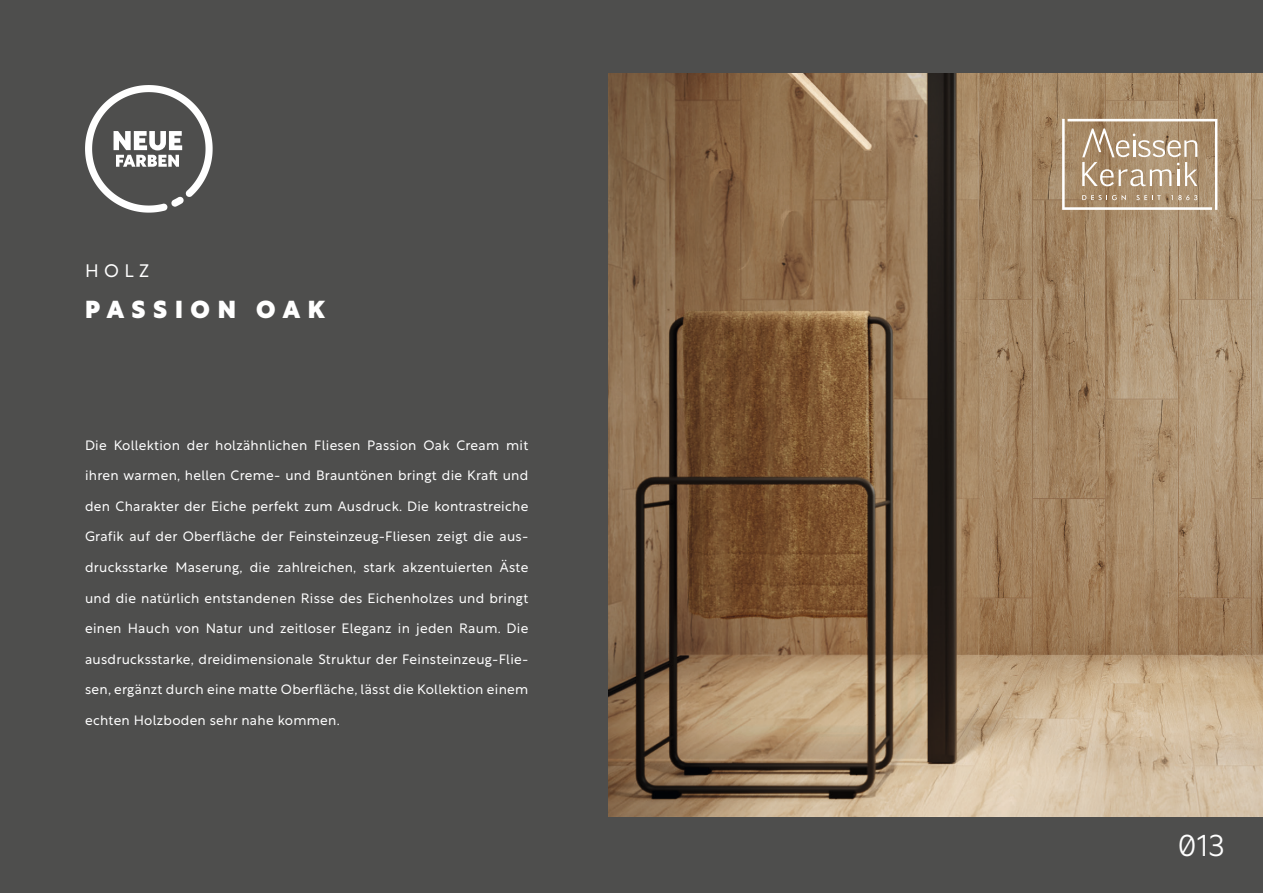
<style>
.page{position:relative;width:1263px;height:893px;background:#4e4e4d}
.page>*{position:absolute;margin:0;border:0;box-sizing:border-box;transform-origin:0 0}
.t1{font:300 30px "Rustica";color:#fff}
.t2{font:900 24px "Rustica";letter-spacing:.32em;color:#fff}
.t3{font:300 18px "Rustica";color:#fff}
.t4{font:300 13.5px "Rustica";letter-spacing:.02em;color:#fff}
</style>
<div class="page">
<img style="left:608px;top:73px;width:655px;height:743px">
<svg style="left:85px;top:85px;width:128px;height:128px"></svg>
<svg style="left:1062px;top:119px;width:155px;height:91px;background:#b8a185"></svg>
<h3 class="t3" style="left:85px;top:255px;width:66px">HOLZ</h3>
<h2 class="t2" style="left:85px;top:288px;width:241px">PASSION OAK</h2>
<p class="t4" style="left:85px;top:433px;width:445px">Die Kollektion der holzähnlichen Fliesen Passion Oak Cream mit</p>
<p class="t4" style="left:85px;top:464px;width:445px">ihren warmen, hellen Creme- und Brauntönen bringt die Kraft und</p>
<p class="t4" style="left:85px;top:494px;width:445px">den Charakter der Eiche perfekt zum Ausdruck. Die kontrastreiche</p>
<p class="t4" style="left:85px;top:525px;width:445px">Grafik auf der Oberfläche der Feinsteinzeug-Fliesen zeigt die aus-</p>
<p class="t4" style="left:85px;top:556px;width:445px">drucksstarke Maserung, die zahlreichen, stark akzentuierten Äste</p>
<p class="t4" style="left:85px;top:586px;width:445px">und die natürlich entstandenen Risse des Eichenholzes und bringt</p>
<p class="t4" style="left:85px;top:617px;width:445px">einen Hauch von Natur und zeitloser Eleganz in jeden Raum. Die</p>
<p class="t4" style="left:85px;top:647px;width:445px">ausdrucksstarke, dreidimensionale Struktur der Feinsteinzeug-Flie-</p>
<p class="t4" style="left:85px;top:678px;width:445px">sen, ergänzt durch eine matte Oberfläche, lässt die Kollektion einem</p>
<p class="t4" style="left:85px;top:709px;width:256px">echten Holzboden sehr nahe kommen.</p>
<h1 class="t1" style="left:1178px;top:819px;width:49px">013</h1>
</div>
